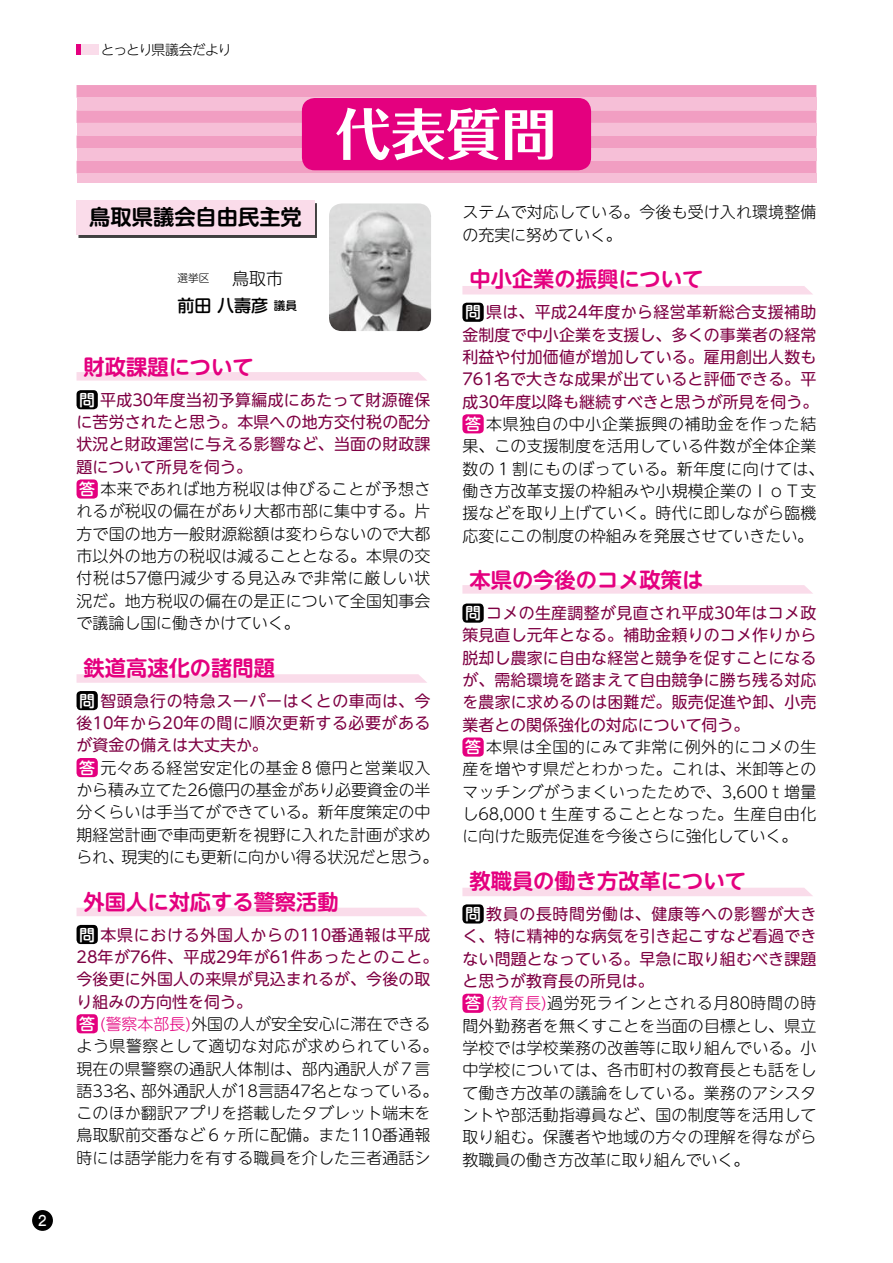
<style>
.page{position:relative;width:893px;height:1263px;background:#fff}
.page>*{position:absolute;margin:0;border:0;box-sizing:border-box;transform-origin:0 0}
.t1{font:700 55.35px "Folk Pro";color:#fff}
.t2{font:700 21.3px "UD Shin M Go Pro De";color:#e4007f}
.t3{font:700 21.3px "UD Shin M Go Pro De";color:#000}
.t4{font:500 16.95px/27.6px "UD Shin M Go Pro";color:#000}
.t5{font:300 15.9px/22.4px "UD Shin M Go Pro";letter-spacing:.01em;color:#000}
.t6{font:15.9px/22.4px "UD Shin M Go Pro";letter-spacing:.01em;color:#7e0043}
.t7{font:300 13.8px "UD Shin M Go Pro";letter-spacing:-.07em;color:#000}
.t8{font:500 13.8px "Gothic MB101 Pro";color:#fff;scale:.8 1}
.s1{font-weight:300;font-size:10.65px}
.s2{font-weight:300}
.s3{font-size:11.7px}
.s4{font-weight:500;color:#fff}
.s5{font-weight:400;color:#7e0043}
.s6{color:#e4007f}
.s7{font-weight:300;color:#000}
</style>
<div class="page">
<div style="left:32px;top:1210px;width:21px;height:21px;background:#000;border-radius:50%"></div>
<div style="left:77px;top:44px;width:21px;height:11px;background:#fadcea"></div>
<hr style="left:77px;top:44px;width:4px;height:11px;background:#e4007f">
<svg style="left:77px;top:372px;width:350px;height:9px;background:#fadeeb"></svg>
<div style="left:77px;top:674px;width:350px;height:9px;background:#fadcea"></div>
<div style="left:77px;top:908px;width:350px;height:8px;background:#fadcea"></div>
<div style="left:462px;top:286px;width:350px;height:8px;background:#fadcea"></div>
<svg style="left:462px;top:585px;width:351px;height:9px;background:#fadeeb"></svg>
<div style="left:462px;top:888px;width:351px;height:8px;background:#fadcea"></div>
<div style="left:77px;top:85px;width:739px;height:88px;background:#f19ec2"></div>
<div style="left:77px;top:98px;width:739px;height:12px;background:#f6bfd7"></div>
<div style="left:77px;top:123px;width:739px;height:13px;background:#f6bfd7"></div>
<div style="left:77px;top:148px;width:739px;height:13px;background:#f6bfd7"></div>
<div style="left:77px;top:173px;width:739px;height:10px;background:#f6bfd7"></div>
<div style="left:302px;top:98px;width:289px;height:72px;background:#e4007f;border-radius:13px"></div>
<div style="left:79px;top:203px;width:238px;height:35px;background:#000;opacity:.75"></div>
<div style="left:77px;top:200px;width:238px;height:34px;background:#fadcea"></div>
<div style="left:77px;top:390px;width:21px;height:19px;background:#000;border-radius:4px"></div>
<div style="left:77px;top:479px;width:21px;height:20px;background:#e4007f;border-radius:4px"></div>
<div style="left:77px;top:691px;width:21px;height:19px;background:#000;border-radius:4px"></div>
<div style="left:77px;top:758px;width:21px;height:19px;background:#e4007f;border-radius:4px"></div>
<div style="left:77px;top:925px;width:21px;height:19px;background:#000;border-radius:4px"></div>
<div style="left:77px;top:1014px;width:21px;height:19px;background:#e4007f;border-radius:4px"></div>
<div style="left:462px;top:303px;width:22px;height:19px;background:#000;border-radius:4px"></div>
<div style="left:462px;top:414px;width:22px;height:19px;background:#e4007f;border-radius:4px"></div>
<div style="left:462px;top:603px;width:22px;height:20px;background:#000;border-radius:4px"></div>
<div style="left:462px;top:737px;width:22px;height:20px;background:#e4007f;border-radius:4px"></div>
<div style="left:462px;top:904px;width:22px;height:19px;background:#000;border-radius:4px"></div>
<div style="left:462px;top:994px;width:22px;height:19px;background:#e4007f;border-radius:4px"></div>
<img style="left:329px;top:203px;width:102px;height:128px">
<p class="t8" style="left:38px;top:1209px;width:12px">2</p>
<p class="t7" style="left:101px;top:38px;width:132px">とっとり県議会だより</p>
<h1 class="t1" style="left:335px;top:87px;width:223px">代表質問</h1>
<h2 class="t3" style="left:89px;top:200px;width:214px">鳥取県議会自由民主党</h2>
<p class="t4" style="left:178px;top:264px;width:121px"><span class="s1">選挙区</span><span class="s2">　 鳥取市</span>前田 八壽彦 <span class="s3">議員</span></p>
<h2 class="t2" style="left:84px;top:349px;width:172px">財政課題について</h2>
<p class="t5" style="left:77px;top:388px;width:356px"><span class="s4">問</span><span class="s5">平成30年度当初予算編成にあたって財源確保に苦労されたと思う。本県への地方交付税の配分状況と財政運営に与える影響など、当面の財政課題について所見を伺う。<br></span><span class="s4">答</span>本来であれば地方税収は伸びることが予想されるが税収の偏在があり大都市部に集中する。片方で国の地方一般財源総額は変わらないので大都市以外の地方の税収は減ることとなる。本県の交付税は57億円減少する見込みで非常に厳しい状況だ。地方税収の偏在の是正について全国知事会で議論し国に働きかけていく。</p>
<h2 class="t2" style="left:84px;top:650px;width:193px">鉄道高速化の諸問題</h2>
<p class="t5" style="left:76px;top:689px;width:364px"><span class="s4">問</span><span class="s5">智頭急行の特急スーパーはくとの車両は、今後10年から20年の間に順次更新する必要があるが資金の備えは大丈夫か。<br></span><span class="s4">答</span>元々ある経営安定化の基金８億円と営業収入から積み立てた26億円の基金があり必要資金の半分くらいは手当てができている。新年度策定の中期経営計画で車両更新を視野に入れた計画が求められ、現実的にも更新に向かい得る状況だと思う。</p>
<h2 class="t2" style="left:84px;top:884px;width:257px">外国人に対応する警察活動</h2>
<p class="t5" style="left:77px;top:922px;width:363px"><span class="s4">問</span><span class="s5">本県における外国人からの110番通報は平成<br>28年が76件、平成29年が61件あったとのこと。今後更に外国人の来県が見込まれるが、今後の取り組みの方向性を伺う。<br></span><span class="s4">答</span> <span class="s6">(警察本部長)</span>外国の人が安全安心に滞在できるよう県警察として適切な対応が求められている。現在の県警察の通訳人体制は、部内通訳人が７言語33名、部外通訳人が18言語47名となっている。このほか翻訳アプリを搭載したタブレット端末を鳥取駅前交番など６ヶ所に配備。また110番通報時には語学能力を有する職員を介した三者通話シ</p>
<p class="t5" style="left:462px;top:200px;width:355px">ステムで対応している。今後も受け入れ環境整備の充実に努めていく。</p>
<h2 class="t2" style="left:469px;top:262px;width:235px">中小企業の振興について</h2>
<p class="t5" style="left:462px;top:300px;width:364px"><span class="s4">問</span><span class="s5">県は、平成24年度から経営革新総合支援補助金制度で中小企業を支援し、多くの事業者の経常利益や付加価値が増加している。雇用創出人数も<br>761名で大きな成果が出ていると評価できる。平成30年度以降も継続すべきと思うが所見を伺う。</span><span class="s4">答</span>本県独自の中小企業振興の補助金を作った結果、この支援制度を活用している件数が全体企業数の１割にものぼっている。新年度に向けては、働き方改革支援の枠組みや小規模企業のＩｏＴ支援などを取り上げていく。時代に即しながら臨機応変にこの制度の枠組みを発展させていきたい。</p>
<h2 class="t2" style="left:469px;top:563px;width:235px">本県の今後のコメ政策は</h2>
<p class="t6" style="left:462px;top:601px;width:356px"><span class="s4">問</span>コメの生産調整が見直され平成30年はコメ政策見直し元年となる。補助金頼りのコメ作りから脱却し農家に自由な経営と競争を促すことになるが、需給環境を踏まえて自由競争に勝ち残る対応を農家に求めるのは困難だ。販売促進や卸、小売業者との関係強化の対応について伺う。<br><span class="s4">答</span><span class="s7">本県は全国的にみて非常に例外的にコメの生産を増やす県だとわかった。これは、米卸等とのマッチングがうまくいったためで、3,600ｔ増量し68,000ｔ生産することとなった。生産自由化に向けた販売促進を今後さらに強化していく。</span></p>
<h2 class="t2" style="left:469px;top:864px;width:278px">教職員の働き方改革について</h2>
<p class="t5" style="left:462px;top:902px;width:355px"><span class="s4">問</span><span class="s5">教員の長時間労働は、健康等への影響が大きく、特に精神的な病気を引き起こすなど看過できない問題となっている。早急に取り組むべき課題と思うが教育長の所見は。<br></span><span class="s4">答</span> <span class="s6">(教育長)</span>過労死ラインとされる月80時間の時間外勤務者を無くすことを当面の目標とし、県立学校では学校業務の改善等に取り組んでいる。小中学校については、各市町村の教育長とも話をして働き方改革の議論をしている。業務のアシスタントや部活動指導員など、国の制度等を活用して取り組む。保護者や地域の方々の理解を得ながら教職員の働き方改革に取り組んでいく。</p>
</div>
